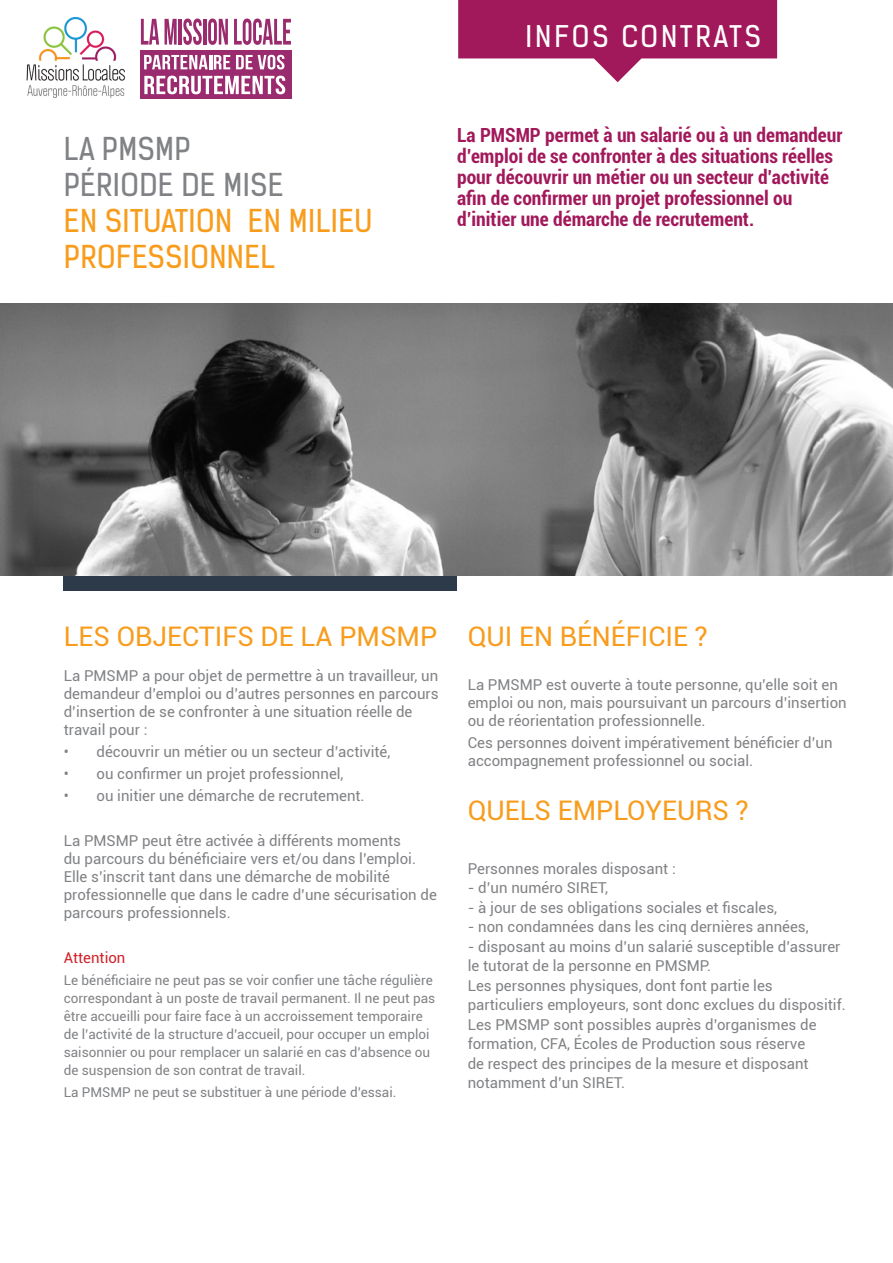
<style>
.page{position:relative;width:893px;height:1263px;background:#fff}
.page>*{position:absolute;margin:0;border:0;box-sizing:border-box;transform-origin:0 0}
.Titre_niv1{font:30px/36px "Kelson Sans";letter-spacing:.015em;color:#f89c1c}
.t1{font:28.5px "Kelson Sans";letter-spacing:.1em;color:#fff}
.Titre_niv_2{font:27px "Roboto";color:#f89c1c}
.TXT_courant{font:27px "Roboto";color:#f89c1c}
.TXT_intro{font:700 condensed 19.5px/21px "Roboto";color:#a2195b}
.TXT_courant-2{font:15px/18px "Roboto";color:#808285}
.Titre_niv_2-2{font:15px/19.5px "Roboto";color:#808285}
.TXT_courant-3{font:15px "Roboto";color:#d1232a}
.TXT_courant-4{font:13.5px/18px "Roboto";color:#808285}
.s1{color:#808285}
</style>
<div class="page">
<svg style="left:458px;top:0;width:319px;height:82px"></svg>
<img style="left:26px;top:17px;width:99px;height:81px">
<div style="left:140px;top:50px;width:152px;height:49px;background:#9a2b6e"></div>
<svg style="left:144px;top:55px;width:64px;height:14px"></svg>
<hr style="left:209px;top:55px;width:3px;height:14px;background:#fff">
<svg style="left:214px;top:55px;width:16px;height:14px"></svg>
<svg style="left:236px;top:55px;width:48px;height:15px"></svg>
<svg style="left:144px;top:76px;width:141px;height:18px"></svg>
<svg style="left:141px;top:19px;width:18px;height:26px"></svg>
<svg style="left:165px;top:19px;width:12px;height:26px"></svg>
<hr style="left:179px;top:19px;width:3px;height:26px;background:#9a2b6e">
<svg style="left:183px;top:19px;width:19px;height:26px"></svg>
<hr style="left:203px;top:19px;width:3px;height:26px;background:#9a2b6e">
<svg style="left:208px;top:19px;width:20px;height:26px"></svg>
<svg style="left:234px;top:19px;width:57px;height:26px"></svg>
<div style="left:64px;top:576px;width:393px;height:14px;background:#2c3a4a"></div>
<img style="left:0;top:304px;width:893px;height:271px">
<p class="Titre_niv1" style="left:64px;top:131px;width:310px"><span class="s1">LA PMSMP<br>PÉRIODE DE MISE<br></span>EN SITUATION EN MILIEU<br>PROFESSIONNEL</p>
<h2 class="t1" style="left:526px;top:19px;width:237px">INFOS CONTRATS</h2>
<p class="TXT_intro" style="left:457px;top:124px;width:387px">La PMSMP permet à un salarié ou à un demandeur d’emploi de se confronter à des situations réelles pour découvrir un métier ou un secteur d’activité afin de confirmer un projet professionnel ou d’initier une démarche de recrutement.</p>
<p class="Titre_niv_2" style="left:64px;top:617px;width:375px">LES OBJECTIFS DE LA PMSMP</p>
<p class="TXT_courant-2" style="left:64px;top:666px;width:376px">La PMSMP a pour objet de permettre à un travailleur, un demandeur d’emploi ou d’autres personnes en parcours d’insertion de se confronter à une situation réelle de travail pour :</p>
<p class="TXT_courant-2" style="left:64px;top:742px;width:328px">• découvrir un métier ou un secteur d’activité,</p>
<p class="TXT_courant-2" style="left:64px;top:764px;width:281px">• ou confirmer un projet professionnel,</p>
<p class="TXT_courant-2" style="left:64px;top:786px;width:302px">• ou initier une démarche de recrutement.</p>
<p class="TXT_courant-2" style="left:64px;top:831px;width:375px">La PMSMP peut être activée à différents moments<br>du parcours du bénéficiaire vers et/ou dans l’emploi.<br>Elle s’inscrit tant dans une démarche de mobilité professionnelle que dans le cadre d’une sécurisation de parcours professionnels.</p>
<p class="TXT_courant-3" style="left:64px;top:947px;width:63px">Attention</p>
<p class="TXT_courant-4" style="left:64px;top:970px;width:373px">Le bénéficiaire ne peut pas se voir confier une tâche régulière correspondant à un poste de travail permanent. Il ne peut pas être accueilli pour faire face à un accroissement temporaire de l’activité de la structure d’accueil, pour occuper un emploi saisonnier ou pour remplacer un salarié en cas d’absence ou de suspension de son contrat de travail.</p>
<p class="TXT_courant-4" style="left:64px;top:1083px;width:334px">La PMSMP ne peut se substituer à une période d’essai.</p>
<p class="TXT_courant" style="left:468px;top:617px;width:241px">QUI EN BÉNÉFICIE ?</p>
<p class="TXT_courant-2" style="left:468px;top:675px;width:380px">La PMSMP est ouverte à toute personne, qu’elle soit en emploi ou non, mais poursuivant un parcours d’insertion ou de réorientation professionnelle.</p>
<p class="TXT_courant-2" style="left:468px;top:733px;width:366px">Ces personnes doivent impérativement bénéficier d’un accompagnement professionnel ou social.</p>
<p class="Titre_niv_2" style="left:468px;top:792px;width:282px">QUELS EMPLOYEURS ?</p>
<p class="Titre_niv_2-2" style="left:468px;top:858px;width:210px">Personnes morales disposant :</p>
<p class="Titre_niv_2-2" style="left:468px;top:877px;width:142px">- d’un numéro SIRET,</p>
<p class="Titre_niv_2-2" style="left:468px;top:897px;width:311px">- à jour de ses obligations sociales et fiscales,</p>
<p class="Titre_niv_2-2" style="left:468px;top:916px;width:342px">- non condamnées dans les cinq dernières années,</p>
<p class="Titre_niv_2-2" style="left:468px;top:936px;width:379px">- disposant au moins d’un salarié susceptible d’assurer le tutorat de la personne en PMSMP.<br>Les personnes physiques, dont font partie les particuliers employeurs, sont donc exclues du dispositif.<br>Les PMSMP sont possibles auprès d’organismes de formation, CFA, Écoles de Production sous réserve<br>de respect des principes de la mesure et disposant notamment d’un SIRET.</p>
</div>
